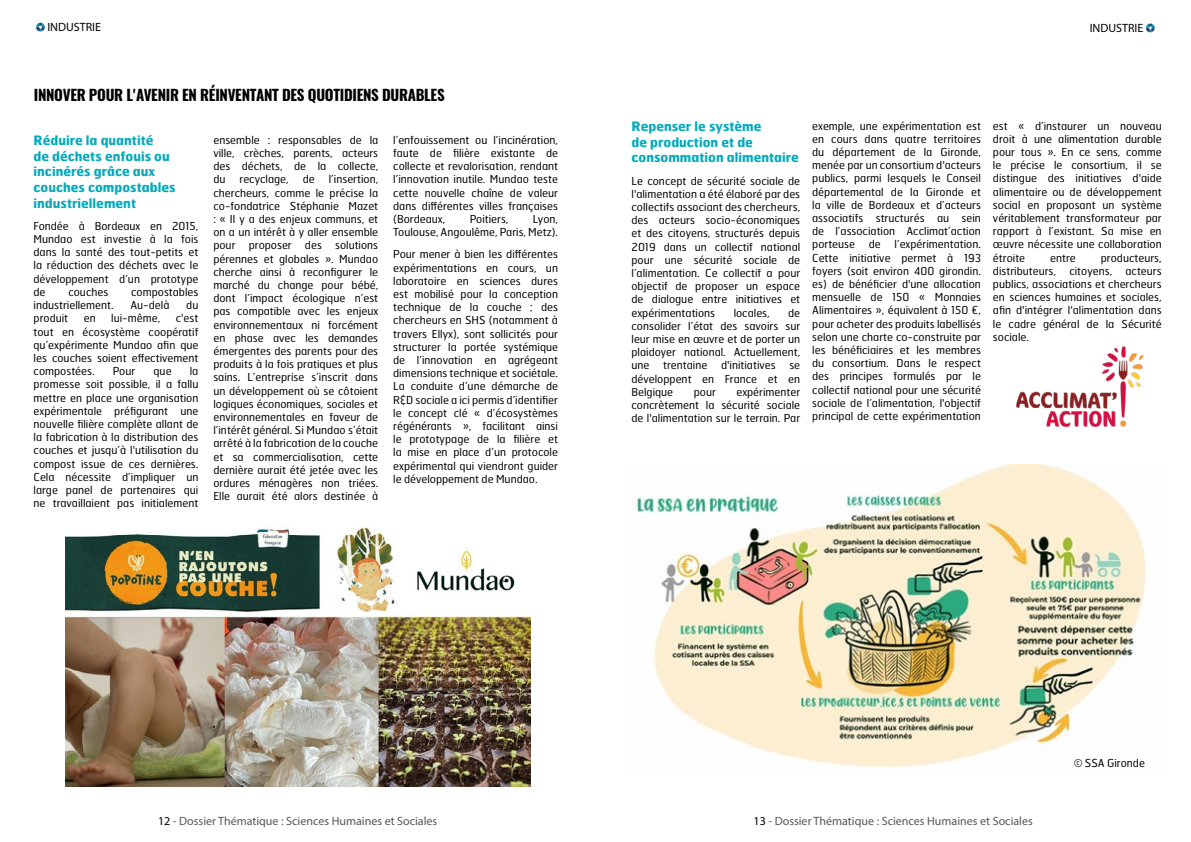
<style>
.page{position:relative;width:1191px;height:842px;background:#fff}
.page>*{position:absolute;margin:0;border:0;box-sizing:border-box;transform-origin:0 0}
.t1{font:700 15px "Oswald";letter-spacing:-.02em;color:#000}
.t2{font:700 13px/15.6px "Hermes FB";color:#08aabb}
.t3{font:12px "Myriad Pro";color:#575756}
.t4{font:12px "Myriad Pro";color:#000}
.t5{font:11px/13.2px "Hermes FB";color:#000;text-align:justify}
.s1{color:#000}
</style>
<div class="page">
<svg style="left:36px;top:23px;width:9px;height:8px"></svg>
<svg style="left:1145px;top:24px;width:9px;height:8px"></svg>
<img style="left:65px;top:526px;width:465px;height:260px">
<img style="left:636px;top:464px;width:510px;height:304px">
<img style="left:1016px;top:346px;width:128px;height:81px">
<p class="t4" style="left:47px;top:20px;width:55px">INDUSTRIE</p>
<p class="t4" style="left:1089px;top:21px;width:55px">INDUSTRIE</p>
<h1 class="t1" style="left:34px;top:85px;width:412px">INNOVER POUR L'AVENIR EN RÉINVENTANT DES QUOTIDIENS DURABLES</h1>
<p class="t2" style="left:34px;top:132px;width:143px">Réduire la quantité<br>de déchets enfouis ou incinérés grâce aux couches compostables industriellement</p>
<p class="t5" style="left:34px;top:219px;width:166px">Fondée à Bordeaux en 2015, Mundao est investie à la fois dans la santé des tout-petits et la réduction des déchets avec le développement d’un prototype de</p>
<p class="t5" style="left:68px;top:285px;width:41px">couches</p>
<p class="t5" style="left:131px;top:285px;width:69px">compostables</p>
<p class="t5" style="left:34px;top:298px;width:82px">industriellement.</p>
<p class="t5" style="left:130px;top:298px;width:40px">Au-delà</p>
<p class="t5" style="left:186px;top:298px;width:14px">du</p>
<p class="t5" style="left:34px;top:311px;width:36px">produit</p>
<p class="t5" style="left:84px;top:311px;width:13px">en</p>
<p class="t5" style="left:111px;top:311px;width:50px">lui-même,</p>
<p class="t5" style="left:34px;top:311px;width:166px;text-indent:142px">c'est tout en écosystème coopératif qu’expérimente Mundao afin que les couches soient effectivement compostées.</p>
<p class="t5" style="left:34px;top:364px;width:166px;text-indent:156px">la promesse soit possible, il a fallu mettre en place une organisation expérimentale préfigurant une nouvelle filière complète allant de la fabrication à la distribution des couches et jusqu’à l'utilisation du compost issue de ces dernières.<br>Cela nécessite d’impliquer un large panel de partenaires qui ne travaillaient pas initialement</p>
<p class="t5" style="left:113px;top:364px;width:24px">Pour</p>
<p class="t5" style="left:153px;top:364px;width:20px">que</p>
<p class="t5" style="left:213px;top:133px;width:166px">ensemble : responsables de la ville, crèches, parents, acteurs des déchets, de la collecte, du</p>
<p class="t5" style="left:213px;top:172px;width:166px;text-indent:115px">l’insertion, chercheurs, comme le précise la co-fondatrice Stéphanie Mazet : « Il y a des enjeux communs, et on a un intérêt à y aller ensemble pour proposer des solutions pérennes et globales ». Mundao cherche ainsi à reconfigurer le marché du change pour bébé, dont l’impact écologique n’est pas compatible avec les enjeux environnementaux ni forcément en phase avec les demandes émergentes des parents pour des produits à la fois pratiques et plus sains. L’entreprise s’inscrit dans un développement où se côtoient logiques économiques, sociales et environnementales en faveur de l’intérêt général. Si Mundao s’était arrêté à la fabrication de la couche et sa commercialisation, cette dernière aurait été jetée avec les ordures ménagères non triées.<br>Elle aurait été alors destinée à</p>
<p class="t5" style="left:239px;top:172px;width:51px">recyclage,</p>
<p class="t5" style="left:303px;top:172px;width:14px">de</p>
<p class="t5" style="left:393px;top:133px;width:166px">l’enfouissement ou l’incinération, faute de filière existante de collecte et revalorisation, rendant l’innovation inutile. Mundao teste cette nouvelle chaîne de valeur dans différentes villes françaises (Bordeaux,</p>
<p class="t5" style="left:393px;top:212px;width:166px;text-align:right">Lyon,<br>Toulouse, Angoulême, Paris, Metz).</p>
<p class="t5" style="left:393px;top:247px;width:166px">Pour mener à bien les différentes expérimentations en cours, un laboratoire en sciences dures est mobilisé pour la conception technique de la couche ; des chercheurs en SHS (notamment à travers Ellyx), sont sollicités pour structurer la portée systémique de l’innovation en agrégeant dimensions technique et sociétale.<br>La conduite d’une démarche de R&amp;D sociale a ici permis d’identifier le concept clé « d’écosystèmes régénérants », facilitant ainsi le prototypage de la filière et la mise en place d’un protocole expérimental qui viendront guider le développement de Mundao.</p>
<p class="t5" style="left:470px;top:212px;width:40px">Poitiers,</p>
<p class="t2" style="left:631px;top:118px;width:169px">Repenser le système<br>de production et de consommation alimentaire</p>
<p class="t5" style="left:631px;top:174px;width:170px">Le concept de sécurité sociale de l'alimentation a été élaboré par des collectifs associant des chercheurs, des acteurs socio-économiques et des citoyens, structurés depuis 2019 dans un collectif national pour une sécurité sociale de l’alimentation. Ce collectif a pour objectif de proposer un espace de dialogue entre initiatives et expérimentations</p>
<p class="t5" style="left:631px;top:306px;width:170px;text-indent:157px">de consolider l’état des savoirs sur leur mise en œuvre et de porter un plaidoyer national. Actuellement, une trentaine d'initiatives se développent en France et en Belgique</p>
<p class="t5" style="left:733px;top:306px;width:38px">locales,</p>
<p class="t5" style="left:631px;top:385px;width:170px;text-indent:105px">expérimenter concrètement la sécurité sociale de l'alimentation sur le terrain. Par</p>
<p class="t5" style="left:694px;top:385px;width:24px">pour</p>
<p class="t5" style="left:812px;top:119px;width:170px">exemple, une expérimentation est en cours dans quatre territoires du département de la Gironde, menée par un consortium d'acteurs publics, parmi lesquels le Conseil départemental de la Gironde et la ville de Bordeaux et d’acteurs associatifs structurés au sein de l’association Acclimat’action porteuse de l’expérimentation.<br>Cette initiative permet à 193 foyers (soit environ 400 girondin. es) de bénéficier d'une allocation mensuelle de 150 « Monnaies Alimentaires », équivalent à 150 €, pour acheter des produits labellisés selon une charte co-construite par les bénéficiaires et les membres du consortium. Dans le respect des principes formulés par le collectif national pour une sécurité sociale de l’alimentation, l'objectif principal de cette expérimentation</p>
<p class="t5" style="left:993px;top:119px;width:170px">est « d’instaurer un nouveau droit à une alimentation durable pour tous ». En ce sens, comme le précise le consortium, il se distingue des initiatives d'aide alimentaire ou de développement social en proposant un système véritablement transformateur par rapport à l’existant. Sa mise en œuvre nécessite une collaboration étroite</p>
<p class="t5" style="left:993px;top:251px;width:170px;text-indent:108px">producteurs, distributeurs, citoyens, acteurs publics, associations et chercheurs en sciences humaines et sociales, afin d'intégrer l'alimentation dans le cadre général de la Sécurité sociale.</p>
<p class="t5" style="left:1050px;top:251px;width:27px">entre</p>
<p class="t5" style="left:1074px;top:756px;width:72px">© SSA Gironde</p>
<p class="t3" style="left:158px;top:814px;width:281px"><span class="s1">12</span> - Dossier Thématique : Sciences Humaines et Sociales</p>
<p class="t3" style="left:753px;top:814px;width:281px"><span class="s1">13</span> - Dossier Thématique : Sciences Humaines et Sociales</p>
</div>
